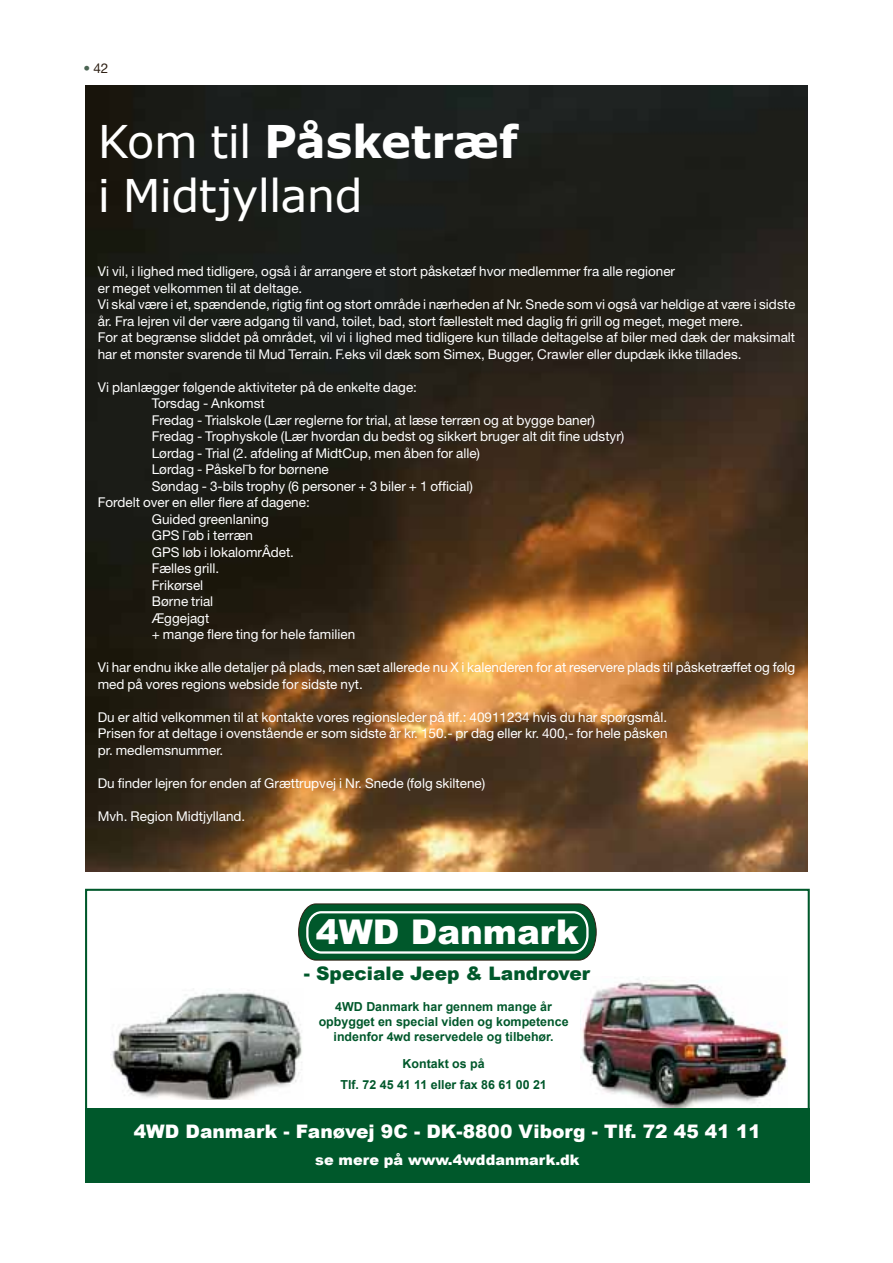
<style>
.page{position:relative;width:893px;height:1263px;background:#fff}
.page>*{position:absolute;margin:0;border:0;box-sizing:border-box;transform-origin:0 0}
.t1{font:45px/54px "Verdana";letter-spacing:-.015em;color:#fff}
.t2{font:900 34.2px "Arial";color:#fff}
.t3{font:900 18.6px "Arial";color:#fff}
.t4{font:900 18.6px "Arial";color:#00582b}
.t5{font:900 14.55px "Arial";color:#fff}
.t6{font:13.5px/16.5px "Helvetica Neue LT Std";color:#fff}
.t7{font:13.5px "Helvetica Neue LT Std";color:#2e2014}
.t8{font:700 12.45px/14.9px "Arial";color:#00582b;text-align:center}
.s1{color:#4b6553}
.s2{font-weight:700}
</style>
<div class="page">
<img style="left:85px;top:85px;width:723px;height:787px">
<img style="left:111px;top:990px;width:191px;height:109px">
<img style="left:581px;top:978px;width:206px;height:130px">
<svg style="left:299px;top:904px;width:297px;height:56px;background:#1b6840"></svg>
<div style="left:85px;top:1108px;width:725px;height:74px;background:#00582b"></div>
<div style="left:85px;top:889px;width:725px;height:293px;border:2px solid #00582b"></div>
<p class="t7" style="left:84px;top:61px;width:26px"><span class="s1">•</span> 42</p>
<h1 class="t1" style="left:98px;top:115px;width:422px">Kom til <span class="s2">Påsketræf </span>i Midtjylland</h1>
<p class="t6" style="left:98px;top:263px;width:699px">Vi vil, i lighed med tidligere, også i år arrangere et stort påsketæf hvor medlemmer fra alle regioner<br>er meget velkommen til at deltage.<br>Vi skal være i et, spændende, rigtig fint og stort område i nærheden af Nr. Snede som vi også var heldige at være i sidste år. Fra lejren vil der være adgang til vand, toilet, bad, stort fællestelt med daglig fri grill og meget, meget mere.<br>For at begrænse sliddet på området, vil vi i lighed med tidligere kun tillade deltagelse af biler med dæk der maksimalt har et mønster svarende til Mud Terrain. F.eks vil dæk som Simex, Bugger, Crawler eller dupdæk ikke tillades.</p>
<p class="t6" style="left:98px;top:378px;width:321px">Vi planlægger følgende aktiviteter på de enkelte dage:</p>
<p class="t6" style="left:152px;top:395px;width:115px">Torsdag - Ankomst</p>
<p class="t6" style="left:152px;top:411px;width:445px">Fredag - Trialskole (Lær reglerne for trial, at læse terræn og at bygge baner)</p>
<p class="t6" style="left:152px;top:428px;width:474px">Fredag - Trophyskole (Lær hvordan du bedst og sikkert bruger alt dit fine udstyr)</p>
<p class="t6" style="left:152px;top:444px;width:330px">Lørdag - Trial (2. afdeling af MidtCup, men åben for alle)</p>
<p class="t6" style="left:152px;top:461px;width:178px">Lørdag - Påskel¯b for børnene</p>
<p class="t6" style="left:152px;top:477px;width:323px">Søndag - 3-bils trophy (6 personer + 3 biler + 1 official)</p>
<p class="t6" style="left:98px;top:494px;width:213px">Fordelt over en eller flere af dagene:</p>
<p class="t6" style="left:152px;top:510px;width:119px">Guided greenlaning</p>
<p class="t6" style="left:152px;top:527px;width:103px">GPS l¯øb i terræn</p>
<p class="t6" style="left:152px;top:543px;width:144px">GPS løb i lokalomrÂdet.</p>
<p class="t6" style="left:152px;top:560px;width:69px">Fælles grill.</p>
<p class="t6" style="left:152px;top:576px;width:53px">Frikørsel</p>
<p class="t6" style="left:152px;top:593px;width:63px">Børne trial</p>
<p class="t6" style="left:152px;top:609px;width:59px">Æggejagt</p>
<p class="t6" style="left:152px;top:626px;width:205px">+ mange flere ting for hele familien</p>
<p class="t6" style="left:98px;top:659px;width:699px">Vi har endnu ikke alle detaljer på plads, men sæt allerede nu X i kalenderen for at reservere plads til påsketræffet og følg med på vores regions webside for sidste nyt.</p>
<p class="t6" style="left:98px;top:708px;width:571px;text-align:justify">Du er altid velkommen til at kontakte vores regionsleder på tlf.: 40911234 hvis du har spørgsmål.<br>Prisen for at deltage i ovenstående er som sidste år kr. 150.- pr dag eller kr. 400,- for hele påsken pr. medlemsnummer.</p>
<p class="t6" style="left:98px;top:774px;width:389px">Du finder lejren for enden af Grættrupvej i Nr. Snede (følg skiltene)</p>
<p class="t6" style="left:98px;top:807px;width:149px">Mvh. Region Midtjylland.</p>
<h2 class="t2" style="left:316px;top:906px;width:265px">4WD Danmark</h2>
<h3 class="t4" style="left:304px;top:960px;width:288px">- Speciale Jeep &amp; Landrover</h3>
<p class="t8" style="left:319px;top:1000px;width:251px">4WD Danmark har gennem mange år opbygget en special viden og kompetence indenfor 4wd reservedele og tilbehør.</p>
<p class="t8" style="left:340px;top:1053px;width:208px;line-height:20.7px">Kontakt os på<br>Tlf. 72 45 41 11 eller fax 86 61 00 21</p>
<h3 class="t3" style="left:134px;top:1118px;width:628px">4WD Danmark - Fanøvej 9C - DK-8800 Viborg - Tlf. 72 45 41 11</h3>
<p class="t5" style="left:315px;top:1149px;width:266px">se mere på www.4wddanmark.dk</p>
</div>
